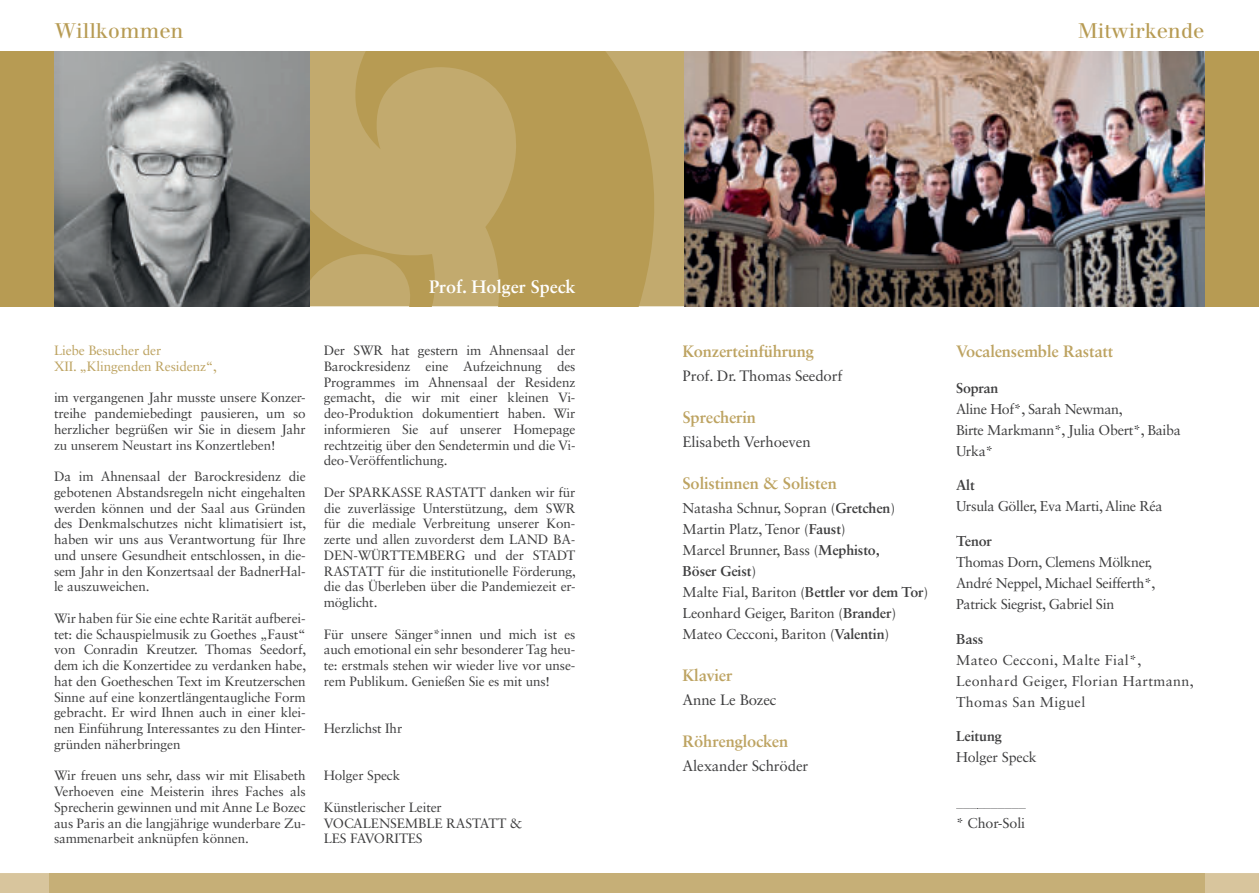
<style>
.page{position:relative;width:1259px;height:893px;background:#fff}
.page>*{position:absolute;margin:0;border:0;box-sizing:border-box;transform-origin:0 0}
.t1{font:21px "Walbaum Buch BQ";color:#b79b53}
.t2{font:700 18px "Sabon LT Std";color:#fff}
.t3{font:700 16.5px "Sabon LT Std";letter-spacing:-.01em;color:#bda361}
.t4{font:15px "Sabon LT Std";letter-spacing:-.01em;color:#3e3e3f}
.t5{font:14.25px/21px "Sabon LT Std";letter-spacing:-.01em;color:#3e3e3f}
.t6{font:14.25px/21px "Sabon LT Std";letter-spacing:.025em;color:#3e3e3f}
.t7{font:700 14.25px "Sabon LT Std";letter-spacing:-.01em;color:#3e3e3f}
.t8{font:13.5px/15.8px "Sabon LT Std";letter-spacing:-.01em;color:#3e3e3f;text-align:justify}
.t9{font:13.5px/15.8px "Sabon LT Std";letter-spacing:-.01em;color:#3d3d3e}
.t10{font:13.5px/15.8px "Sabon LT Std";letter-spacing:-.01em;color:#bda361}
.s1{color:#3e3e3f}
.s2{color:#3d3d3e}
.s3{font-weight:700}
</style>
<div class="page">
<div style="left:0;top:51px;width:1259px;height:255px;background:#b79b53"></div>
<div style="left:0;top:873px;width:1259px;height:20px;background:#d8c59d"></div>
<div style="left:50px;top:873px;width:1155px;height:20px;background:#c6af77"></div>
<svg style="left:309px;top:51px;width:376px;height:255px;fill:#c2aa6e"></svg>
<img style="left:54px;top:51px;width:255px;height:255px">
<img style="left:685px;top:51px;width:520px;height:255px">
<h1 class="t1" style="left:55px;top:22px;width:130px">Willkommen</h1>
<h2 class="t2" style="left:429px;top:280px;width:148px">Prof. Holger Speck</h2>
<p class="t10" style="left:54px;top:343px;width:164px">Liebe Besucher der<br>XII. „Klingenden Residenz“,</p>
<p class="t9" style="left:54px;top:390px;width:253px;text-align:justify"><span class="s1">im vergangenen Jahr musste</span> unsere Konzer&shy;treihe pandemiebedingt pausieren, um so herzlicher begrüßen wir Sie in diesem Jahr</p>
<p class="t8" style="left:54px;top:438px;width:223px">zu unserem Neustart ins Konzertleben!</p>
<p class="t8" style="left:54px;top:469px;width:254px">Da im Ahnensaal der Barockresidenz die gebotenen Abstandsregeln nicht eingehalten werden können und der Saal aus Gründen des Denkmalschutzes nicht klimatisiert ist, haben wir uns aus Verantwortung für Ihre und unsere Gesundheit entschlossen, in die&shy;sem Jahr in den Konzertsaal der BadnerHal&shy;le auszuweichen.</p>
<p class="t8" style="left:54px;top:611px;width:254px">Wir haben für Sie eine echte Rarität aufberei&shy;tet: die Schauspielmusik zu Goethes „Faust“ von Conradin Kreutzer. Thomas Seedorf, dem ich die Konzertidee zu verdanken habe, hat den Goetheschen Text im Kreutzerschen Sinne auf eine konzertlängentaugliche Form gebracht. Er wird Ihnen auch in einer klei&shy;nen Einführung Interessantes zu den Hinter&shy;gründen näherbringen</p>
<p class="t8" style="left:54px;top:768px;width:253px">Wir freuen uns sehr, dass wir mit Elisabeth Verhoeven eine Meisterin ihres Faches als Sprecherin gewinnen und mit Anne Le Bozec aus Paris an die langjährige wunderbare Zu&shy;sammenarbeit anknüpfen können.</p>
<p class="t9" style="left:324px;top:343px;width:253px">Der SWR hat gestern im Ahnensaal der<br>Barockresidenz eine</p>
<p class="t8" style="left:463px;top:359px;width:114px">Aufzeichnung des</p>
<p class="t9" style="left:324px;top:375px;width:253px">Programmes im Ahnensaal der Residenz</p>
<p class="t8" style="left:558px;top:390px;width:19px">Vi-</p>
<p class="t9" style="left:324px;top:390px;width:227px">gemacht, die wir mit einer kleinen</p>
<p class="t9" style="left:324px;top:406px;width:253px">deo-Produktion dokumentiert haben. informieren Sie auf unserer Homepage</p>
<p class="t8" style="left:324px;top:438px;width:253px">rechtzeitig über den Sendetermin und die Vi&shy;deo-Veröffentlichung.</p>
<p class="t9" style="left:324px;top:485px;width:253px"><span class="s1">Der SPARKASSE RASTA</span>TT danken wir für die zuverlässige Unterstützung, dem SWR</p>
<p class="t8" style="left:324px;top:516px;width:254px">für die mediale Verbreitung unserer Kon&shy;zerte und allen zuvorderst dem LAND BA-<span class="s2">DEN-WÜRTTEMBERG und der STAD</span>T RASTA<span class="s2">TT für die institutionelle Förderung, </span>die das Überleben über die Pandemiezeit er&shy;möglicht.</p>
<p class="t8" style="left:324px;top:627px;width:253px">Für unsere Sänger*innen und mich ist es auch emotional ein sehr besonderer Tag heu&shy;te: erstmals stehen wir wieder live vor unse&shy;rem Publikum. Genießen Sie es mit uns!</p>
<p class="t8" style="left:324px;top:721px;width:80px">Herzlichst Ihr</p>
<p class="t8" style="left:324px;top:768px;width:78px">Holger Speck</p>
<p class="t8" style="left:324px;top:800px;width:200px;text-align:left">Künstlerischer Leiter<br>VOCALENSEMBLE RASTATT &amp;<br>LES FAVORITES</p>
<p class="t8" style="left:553px;top:406px;width:23px">Wir</p>
<h1 class="t1" style="left:1078px;top:22px;width:128px">Mitwirkende</h1>
<p class="t3" style="left:682px;top:344px;width:133px">Konzerteinführung</p>
<p class="t4" style="left:682px;top:368px;width:161px"><span class="s2">Prof.</span> Dr. Thomas Seedorf</p>
<p class="t3" style="left:682px;top:410px;width:75px">Sprecherin</p>
<p class="t4" style="left:682px;top:434px;width:130px">Elisabeth Verhoeven</p>
<p class="t3" style="left:682px;top:476px;width:156px">Solistinnen &amp; Solisten</p>
<p class="t5" style="left:682px;top:498px;width:247px">Natasha Schnur, Sopran (<span class="s3">Gretchen</span>)<br>Martin Platz, Tenor (<span class="s3">Faust</span>)<br>Marcel Brunner, Bass (<span class="s3">Mephisto,<br>Böser Geist</span>)<br>Malte Fial, Bariton (<span class="s3">Bettler vor dem Tor</span>)<br>Leonhard Geiger, Bariton (<span class="s3">Brander</span>)<br>Mateo Cecconi, Bariton (<span class="s3">Valentin</span>)</p>
<p class="t3" style="left:682px;top:668px;width:51px">Klavier</p>
<p class="t4" style="left:682px;top:692px;width:96px">Anne Le Bozec</p>
<p class="t3" style="left:682px;top:734px;width:107px">Röhrenglocken</p>
<p class="t4" style="left:682px;top:758px;width:127px">Alexander Schröder</p>
<p class="t3" style="left:956px;top:344px;width:159px">Vocalensemble Rastatt</p>
<p class="t7" style="left:956px;top:382px;width:44px">Sopran</p>
<p class="t5" style="left:956px;top:399px;width:226px">Aline Hof*, Sarah Newman,<br>Birte Markmann*, Julia Obert*, Baiba<br>Urka*</p>
<p class="t7" style="left:956px;top:479px;width:20px">Alt</p>
<p class="t5" style="left:956px;top:496px;width:208px">Ursula Göller, Eva Marti, Aline Réa</p>
<p class="t7" style="left:956px;top:535px;width:38px">Tenor</p>
<p class="t5" style="left:956px;top:552px;width:201px">Thomas Dorn, Clemens Mölkner,<br>André Neppel, Michael Seifferth*,<br>Patrick Siegrist, Gabriel Sin</p>
<p class="t7" style="left:956px;top:633px;width:29px">Bass</p>
<p class="t6" style="left:956px;top:650px;width:239px">Mateo Cecconi, Malte Fial*,<br>Leonhard Geiger, Florian Hartmann,<br>Thomas San Miguel</p>
<p class="t7" style="left:956px;top:730px;width:47px">Leitung</p>
<p class="t5" style="left:956px;top:747px;width:82px">Holger Speck</p>
<p class="t5" style="left:956px;top:792px;width:71px">__________ * Chor-Soli</p>
</div>
